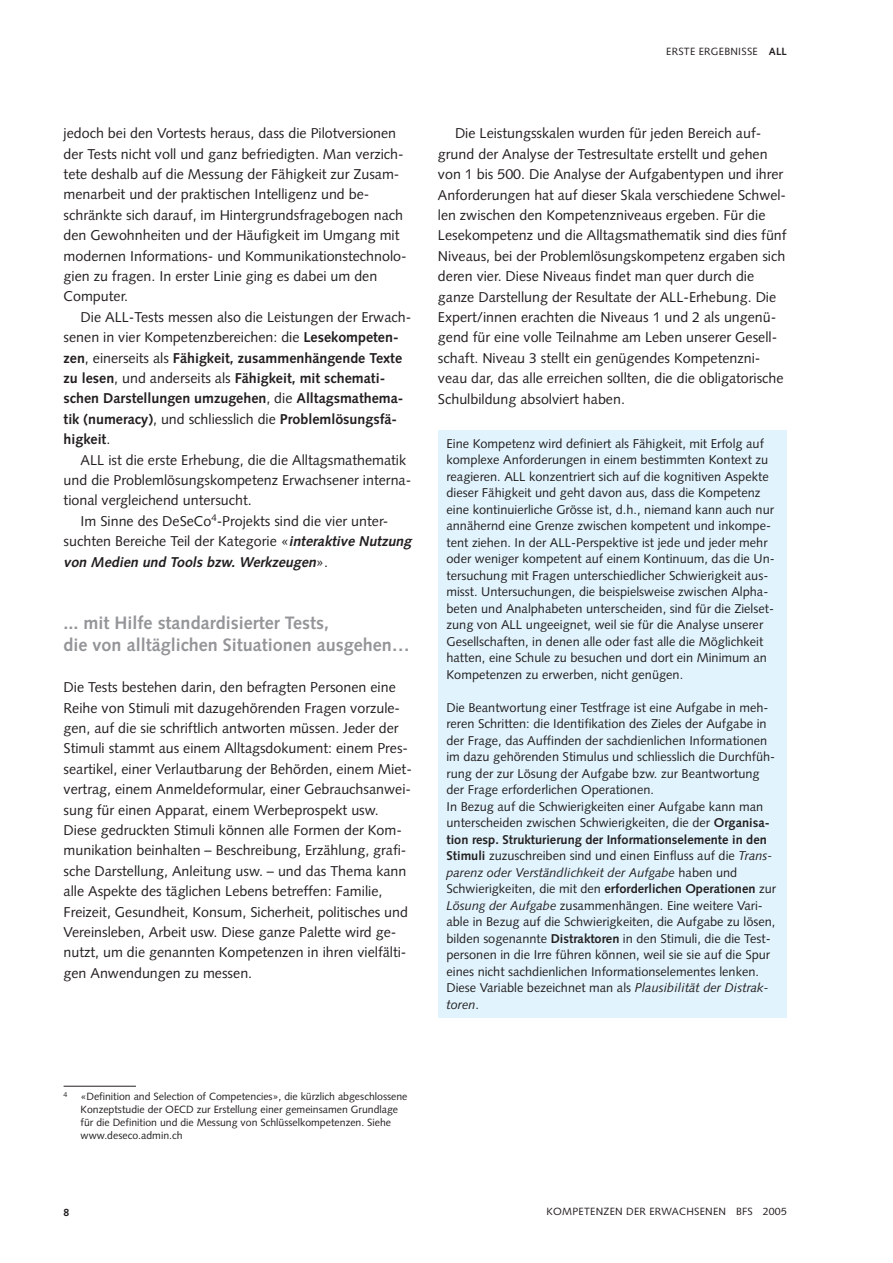
<style>
.page{position:relative;width:893px;height:1263px;background:#fff}
.page>*{position:absolute;margin:0;border:0;box-sizing:border-box;transform-origin:0 0}
.t1{font:700 18px/21.9px "Syntax";color:#939598}
.t2{font:14.25px/20.4px "Syntax";color:#231f20}
.t3{font:700 14.25px/20.4px "Syntax";color:#231f20}
.t4{font:italic 700 14.25px "Syntax";color:#231f20}
.t5{font:12.75px/16.5px "Syntax";color:#231f20}
.t6{font:10.5px/12.9px "Syntax";color:#231f20}
.t7{font:10.5px "Syntax";letter-spacing:.025em;color:#231f20}
.t8{font:700 10.5px "Syntax";color:#231f20}
.s1{font-weight:700}
.s2{font-weight:400}
.s3{font-weight:700;font-style:italic}
.s4{font-weight:400;font-style:normal}
.s5{font-style:italic}
</style>
<div class="page">
<div style="left:438px;top:430px;width:348px;height:587px;background:#e1f4fd"></div>
<hr style="left:64px;top:1086px;width:72px;height:1px;background:#231f20">
<p class="t7" style="left:666px;top:47px;width:122px">ERSTE ERGEBNISSE <span class="s1">ALL</span></p>
<p class="t2" style="left:64px;top:125px;width:344px">jedoch bei den Vortests heraus, dass die Pilotversionen der Tests nicht voll und ganz befriedigten. Man verzich&shy;tete deshalb auf die Messung der Fähigkeit zur Zusam&shy;menarbeit und der praktischen Intelligenz und be&shy;schränkte sich darauf, im Hintergrundsfragebogen nach den Gewohnheiten und der Häufigkeit im Umgang mit modernen Informations- und Kommunikationstechnolo&shy;gien zu fragen. In erster Linie ging es dabei um den Computer.</p>
<p class="t3" style="left:64px;top:308px;width:349px;text-indent:17px"><span class="s2">Die ALL-Tests messen also die Leistungen der Erwach&shy;senen in vier Kompetenzbereichen: die</span> Lesekompeten&shy;zen<span class="s2">, einerseits als</span> Fähigkeit, zusammenhängende Texte zu lesen<span class="s2">, und anderseits als</span> Fähigkeit, mit schemati&shy;schen Darstellungen umzugehen<span class="s2">, die</span> Alltagsmathema&shy;tik (numeracy)<span class="s2">, und schliesslich die</span> Problemlösungsfä&shy;higkeit<span class="s2">.</span></p>
<p class="t2" style="left:81px;top:451px;width:327px">ALL ist die erste Erhebung, die die Alltagsmathematik</p>
<p class="t2" style="left:64px;top:471px;width:349px">und die Problemlösungskompetenz Erwachsener interna-</p>
<p class="t2" style="left:64px;top:492px;width:190px">tional vergleichend untersucht.</p>
<p class="t2" style="left:81px;top:512px;width:309px">Im Sinne des DeSeCo<sup>4</sup>-Projekts sind die vier unter-</p>
<p class="t2" style="left:64px;top:533px;width:352px">suchten Bereiche Teil der Kategorie «<span class="s3">interaktive Nutzung</span></p>
<p class="t4" style="left:64px;top:556px;width:266px">von Medien und Tools bzw. Werkzeugen<span class="s4">» .</span></p>
<p class="t1" style="left:64px;top:614px;width:348px">... mit Hilfe standardisierter Tests,<br>die von alltäglichen Situationen ausgehen…</p>
<p class="t2" style="left:64px;top:678px;width:350px">Die Tests bestehen darin, den befragten Personen eine Reihe von Stimuli mit dazugehörenden Fragen vorzule&shy;gen, auf die sie schriftlich antworten müssen. Jeder der Stimuli stammt aus einem Alltagsdokument: einem Pres&shy;seartikel, einer Verlautbarung der Behörden, einem Miet&shy;vertrag, einem Anmeldeformular, einer Gebrauchsanwei&shy;sung für einen Apparat, einem Werbeprospekt usw.<br>Diese gedruckten Stimuli können alle Formen der Kom&shy;munikation beinhalten – Beschreibung, Erzählung, grafi&shy;sche Darstellung, Anleitung usw. – und das Thema kann alle Aspekte des täglichen Lebens betreffen: Familie, Freizeit, Gesundheit, Konsum, Sicherheit, politisches und Vereinsleben, Arbeit usw. Diese ganze Palette wird ge&shy;nutzt, um die genannten Kompetenzen in ihren vielfälti&shy;gen Anwendungen zu messen.</p>
<p class="t2" style="left:438px;top:125px;width:350px;text-indent:17px">Die Leistungsskalen wurden für jeden Bereich auf&shy;grund der Analyse der Testresultate erstellt und gehen von 1 bis 500. Die Analyse der Aufgabentypen und ihrer Anforderungen hat auf dieser Skala verschiedene Schwel&shy;len zwischen den Kompetenzniveaus ergeben. Für die Lesekompetenz und die Alltagsmathematik sind dies fünf Niveaus, bei der Problemlösungskompetenz ergaben sich deren vier. Diese Niveaus findet man quer durch die ganze Darstellung der Resultate der ALL-Erhebung. Die Expert/innen erachten die Niveaus 1 und 2 als ungenü&shy;gend für eine volle Teilnahme am Leben unserer Gesell&shy;schaft. Niveau 3 stellt ein genügendes Kompetenzni&shy;veau dar, das alle erreichen sollten, die die obligatorische Schulbildung absolviert haben.</p>
<p class="t5" style="left:446px;top:437px;width:330px">Eine Kompetenz wird definiert als Fähigkeit, mit Erfolg auf komplexe Anforderungen in einem bestimmten Kontext zu reagieren. ALL konzentriert sich auf die kognitiven Aspekte dieser Fähigkeit und geht davon aus, dass die Kompetenz eine kontinuierliche Grösse ist, d.h., niemand kann auch nur annähernd eine Grenze zwischen kompetent und inkompe&shy;tent ziehen. In der ALL-Perspektive ist jede und jeder mehr oder weniger kompetent auf einem Kontinuum, das die Un&shy;tersuchung mit Fragen unterschiedlicher Schwierigkeit aus&shy;misst. Untersuchungen, die beispielsweise zwischen Alpha&shy;beten und Analphabeten unterscheiden, sind für die Zielset&shy;zung von ALL ungeeignet, weil sie für die Analyse unserer Gesellschaften, in denen alle oder fast alle die Möglichkeit hatten, eine Schule zu besuchen und dort ein Minimum an Kompetenzen zu erwerben, nicht genügen.</p>
<p class="t5" style="left:446px;top:701px;width:331px">Die Beantwortung einer Testfrage ist eine Aufgabe in meh&shy;reren Schritten: die Identifikation des Zieles der Aufgabe in der Frage, das Auffinden der sachdienlichen Informationen im dazu gehörenden Stimulus und schliesslich die Durchfüh&shy;rung der zur Lösung der Aufgabe bzw. zur Beantwortung der Frage erforderlichen Operationen.<br>In Bezug auf die Schwierigkeiten einer Aufgabe kann man unterscheiden zwischen Schwierigkeiten, die der <span class="s1">Organisa&shy;tion resp. Strukturierung der Informationselemente in den Stimuli</span> zuzuschreiben sind und einen Einfluss auf die <span class="s5">Trans&shy;parenz oder Verständlichkeit der Aufgabe</span> haben und Schwierigkeiten, die mit den <span class="s1">erforderlichen Operationen</span> zur <span class="s5">Lösung der Aufgabe</span> zusammenhängen. Eine weitere Vari&shy;able in Bezug auf die Schwierigkeiten, die Aufgabe zu lösen, bilden sogenannte <span class="s1">Distraktoren</span> in den Stimuli, die die Test&shy;personen in die Irre führen können, weil sie sie auf die Spur eines nicht sachdienlichen Informationselementes lenken.<br>Diese Variable bezeichnet man als <span class="s5">Plausibilität der Distrak&shy;toren</span>.</p>
<p class="t6" style="left:81px;top:1091px;width:328px;text-indent:-17px"><sup>4</sup> «Definition and Selection of Competencies», die kürzlich abgeschlossene Konzeptstudie der OECD zur Erstellung einer gemeinsamen Grundlage für die Definition und die Messung von Schlüsselkompetenzen. Siehe www.deseco.admin.ch</p>
<p class="t8" style="left:64px;top:1208px;width:7px">8</p>
<p class="t7" style="left:546px;top:1208px;width:242px">KOMPETENZEN DER ERWACHSENEN BFS 2005</p>
</div>
